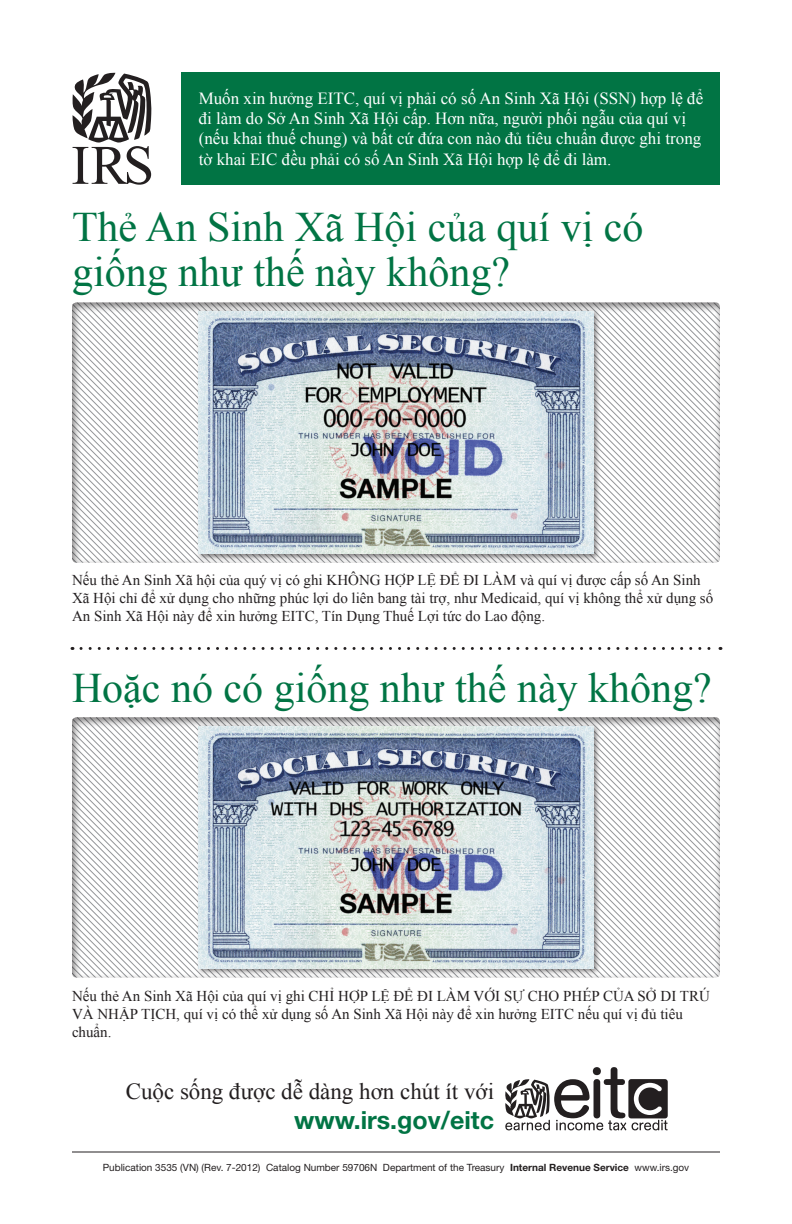
<style>
.page{position:relative;width:792px;height:1224px;background:#fff}
.page>*{position:absolute;margin:0;border:0;box-sizing:border-box;transform-origin:0 0}
.heading{font:42px/45px "Times New Roman";color:#017444}
.t1{font:700 25px "Helvetica Neue LT Std";color:#017444}
.t2{font:23px "Times New Roman";color:#231f20}
.body{font:17px/20.4px "Times New Roman";color:#fff}
.body-2{font:15px/18px "Times New Roman";color:#231f20}
.t3{font:10px "Helvetica Neue LT Std";color:#231f20}
.s1{font-weight:700}
</style>
<div class="page">
<div style="left:181px;top:72px;width:539px;height:113px;background:#017444"></div>
<div style="left:71px;top:302px;width:649px;height:261px;background:#231f20;opacity:.55"></div>
<div style="left:71px;top:717px;width:649px;height:261px;background:#231f20;opacity:.55"></div>
<svg style="left:72px;top:73px;width:79px;height:112px"></svg>
<svg style="left:505px;top:1067px;width:163px;height:63px"></svg>
<hr style="left:72px;top:1152px;width:648px;height:1px;background:#231f20">
<div style="left:196px;top:308px;width:405px;height:253px;background:#231f20;opacity:.55"></div>
<img style="left:199px;top:311px;width:394px;height:243px">
<div style="left:196px;top:723px;width:405px;height:253px;background:#231f20;opacity:.55"></div>
<img style="left:199px;top:726px;width:394px;height:243px">
<svg style="left:81px;top:647px;width:640px;height:3px"></svg>
<p class="body" style="left:199px;top:87px;width:506px">Muốn xin hưởng EITC, quí vị phải có số An Sinh Xã Hội (SSN) hợp lệ để đi làm do Sở An Sinh Xã Hội cấp. Hơn nữa, người phối ngẫu của quí vị (nếu khai thuế chung) và bất cứ đứa con nào đủ tiêu chuẩn được ghi trong tờ khai EIC đều phải có số An Sinh Xã Hội hợp lệ để đi làm.</p>
<p class="heading" style="left:72px;top:204px;width:573px">Thẻ An Sinh Xã Hội của quí vị có giống như thế này không?</p>
<p class="body-2" style="left:72px;top:571px;width:643px">Nếu thẻ An Sinh Xã hội của quý vị có ghi KHÔNG HỢP LỆ ĐỂ ĐI LÀM và quí vị được cấp số An Sinh<br>Xã Hội chỉ để xử dụng cho những phúc lợi do liên bang tài trợ, như Medicaid, quí vị không thể xử dụng số<br>An Sinh Xã Hội này để xin hưởng EITC, Tín Dụng Thuế Lợi tức do Lao động.</p>
<p class="heading" style="left:72px;top:665px;width:641px">Hoặc nó có giống như thế này không?</p>
<p class="body-2" style="left:72px;top:986px;width:639px">Nếu thẻ An Sinh Xã Hội của quí vị ghi CHỈ HỢP LỆ ĐỂ ĐI LÀM VỚI SỰ CHO PHÉP CỦA SỞ DI TRÚ<br>VÀ NHẬP TỊCH, quí vị có thể xử dụng số An Sinh Xã Hội này để xin hưởng EITC nếu quí vị đủ tiêu chuẩn.</p>
<p class="t2" style="left:126px;top:1076px;width:370px">Cuộc sống được dễ dàng hơn chút ít với</p>
<p class="t1" style="left:294px;top:1104px;width:201px">www.irs.gov/eitc</p>
<p class="t3" style="left:103px;top:1161px;width:588px">Publication 3535 (VN) (Rev. 7-2012) Catalog Number 59706N Department of the Treasury <span class="s1">Internal Revenue Service</span> www.irs.gov</p>
</div>
